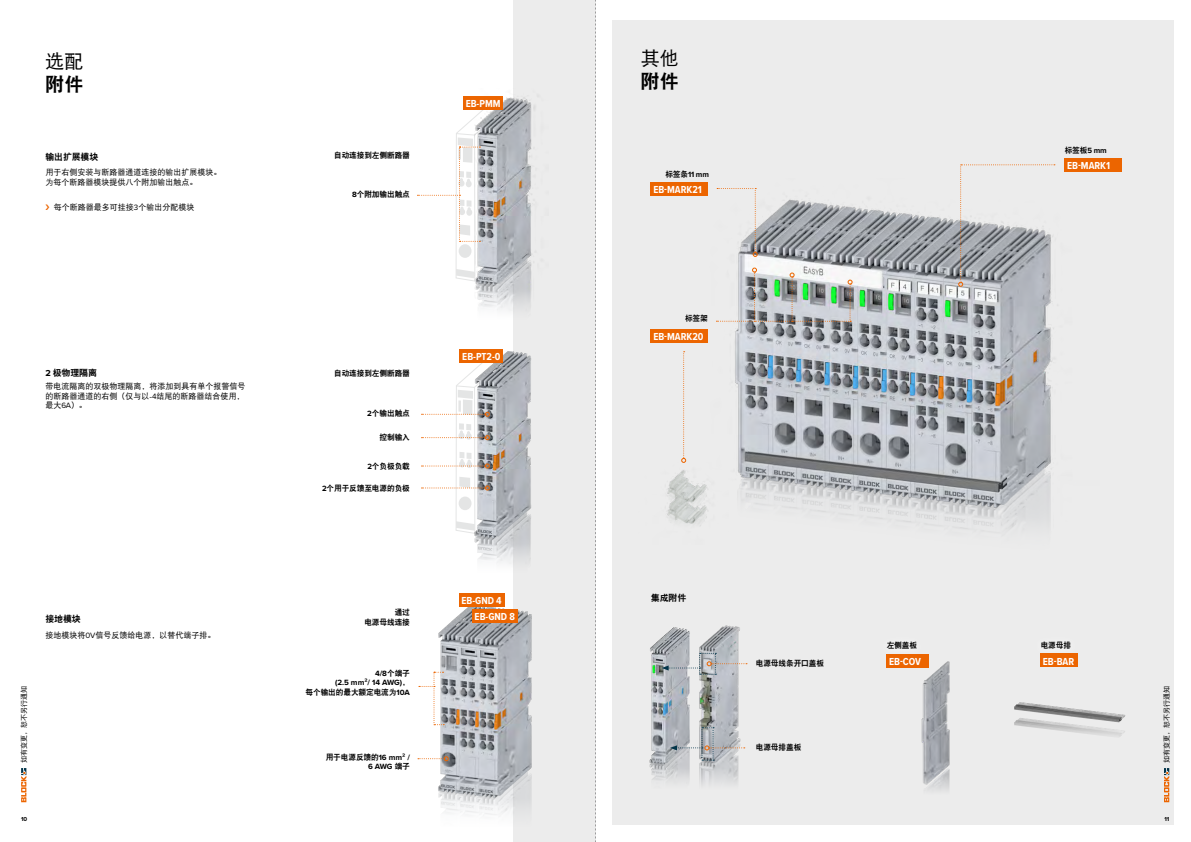
<style>
.page{position:relative;width:1191px;height:842px;background:#fff}
.page>*{position:absolute;margin:0;border:0;box-sizing:border-box;transform-origin:0 0}
.t1{font:19px "DFP Hei W5";color:#000}
.t2{font:19px "DFP Hei W9";color:#000}
.t3{font:700 10.5px "Proxima Nova Cond";color:#fff}
.t4{font:9px "DFP Hei W9";letter-spacing:-.02em;color:#000}
.t5{font:8px/9.6px "DFP Hei W5";color:#000}
.t6{font:7.9px/9.5px "DFP Hei W9";letter-spacing:-.02em;color:#000;text-align:right}
.t7{font:700 7.9px/9.5px "Proxima Nova";letter-spacing:-.02em;color:#000;text-align:right}
.t8{font:7px "DFP Hei W5";color:#000}
.t9{font:700 6px "Proxima Nova";color:#000}
.s1{font-family:"Proxima Nova";font-weight:700}
.s2{font-family:"DFP Hei W9";font-weight:400}
.s3{font-family:"Proxima Nova"}
</style>
<div class="page">
<div style="left:612px;top:20px;width:562px;height:805px;background:#ececec"></div>
<img style="left:649px;top:627px;width:32px;height:155px">
<img style="left:681px;top:628px;width:65px;height:157px">
<img style="left:689px;top:188px;width:365px;height:531px">
<div style="left:513px;top:0;width:82px;height:842px;background:#ececec"></div>
<img style="left:433px;top:607px;width:99px;height:209px">
<img style="left:1013px;top:634px;width:113px;height:103px">
<div style="left:1033px;top:634px;width:44px;height:23px;background:#eee"></div>
<img style="left:900px;top:654px;width:73px;height:137px">
<div style="left:879px;top:634px;width:44px;height:23px;background:#eee"></div>
<img style="left:474px;top:96px;width:61px;height:215px">
<svg style="left:417px;top:102px;width:92px;height:180px"></svg>
<div style="left:463px;top:97px;width:40px;height:13px;background:#ec6500"></div>
<img style="left:469px;top:349px;width:63px;height:354px">
<div style="left:460px;top:350px;width:43px;height:13px;background:#ec6500"></div>
<svg style="left:421px;top:355px;width:88px;height:179px"></svg>
<div style="left:459px;top:593px;width:45px;height:14px;background:#ec6500"></div>
<svg style="left:419px;top:672px;width:25px;height:53px"></svg>
<svg style="left:418px;top:756px;width:31px;height:5px"></svg>
<div style="left:472px;top:609px;width:45px;height:13px;background:#ec6500"></div>
<svg style="left:717px;top:188px;width:40px;height:69px"></svg>
<img style="left:716px;top:268px;width:136px;height:54px">
<svg style="left:958px;top:164px;width:97px;height:123px"></svg>
<svg style="left:661px;top:653px;width:86px;height:22px"></svg>
<svg style="left:670px;top:727px;width:75px;height:34px"></svg>
<img style="left:669px;top:463px;width:60px;height:21px">
<img style="left:667px;top:484px;width:62px;height:60px">
<svg style="left:681px;top:351px;width:5px;height:112px"></svg>
<div style="left:651px;top:182px;width:57px;height:13px;background:#ec6500"></div>
<div style="left:651px;top:329px;width:57px;height:14px;background:#ec6500"></div>
<div style="left:1064px;top:158px;width:57px;height:13px;background:#ec6500"></div>
<div style="left:1040px;top:654px;width:37px;height:13px;background:#ec6500"></div>
<div style="left:886px;top:654px;width:42px;height:14px;background:#ec6500"></div>
<svg style="left:21px;top:768px;width:5px;height:34px"></svg>
<svg style="left:1164px;top:768px;width:5px;height:34px"></svg>
<svg style="left:595px;top:0;width:1px;height:842px"></svg>
<h1 class="t1" style="left:45px;top:51px;width:39px">选配</h1>
<h1 class="t2" style="left:45px;top:73px;width:39px">附件</h1>
<h1 class="t1" style="left:641px;top:48px;width:39px">其他</h1>
<h1 class="t2" style="left:641px;top:71px;width:39px">附件</h1>
<h2 class="t3" style="left:466px;top:96px;width:36px">EB-PMM</h2>
<p class="t4" style="left:45px;top:151px;width:55px">输出扩展模块</p>
<p class="t5" style="left:45px;top:167px;width:178px;line-height:10px">用于右侧安装与断路器通道连接的输出扩展模块。为每个断路器模块提供八个附加输出触点。</p>
<p class="t6" style="left:334px;top:150px;width:77px">自动连接到左侧断路器</p>
<p class="t6" style="left:352px;top:189px;width:59px"><span class="s1">8</span>个附加输出触点</p>
<p class="t7" style="left:665px;top:169px;width:45px"><span class="s2">标签条</span>11 mm</p>
<h2 class="t3" style="left:653px;top:182px;width:50px">EB-MARK21</h2>
<p class="t6" style="left:1064px;top:145px;width:44px">标签板<span class="s1">5 mm</span></p>
<h2 class="t3" style="left:1067px;top:157px;width:44px">EB-MARK1</h2>
<p class="t5" style="left:54px;top:202px;width:142px">每个断路器最多可挂接<span class="s3">3</span>个输出分配模块</p>
<p class="t6" style="left:685px;top:314px;width:24px">标签架</p>
<h2 class="t3" style="left:653px;top:329px;width:52px">EB-MARK20</h2>
<h2 class="t3" style="left:462px;top:349px;width:40px">EB-PT2-0</h2>
<p class="t4" style="left:45px;top:368px;width:53px"><span class="s1">2</span> 极物理隔离</p>
<p class="t5" style="left:45px;top:381px;width:202px">带电流隔离的双极物理隔离，将添加到具有单个报警信号的断路器通道的右侧（仅与以-<span class="s3">4</span>结尾的断路器结合使用，最大<span class="s3">6A</span>）。</p>
<p class="t6" style="left:334px;top:368px;width:77px">自动连接到左侧断路器</p>
<p class="t6" style="left:367px;top:408px;width:44px"><span class="s1">2</span>个输出触点</p>
<p class="t6" style="left:379px;top:433px;width:32px">控制输入</p>
<p class="t6" style="left:367px;top:462px;width:44px"><span class="s1">2</span>个负极负载</p>
<p class="t6" style="left:322px;top:483px;width:89px"><span class="s1">2</span>个用于反馈至电源的负极</p>
<h2 class="t3" style="left:461px;top:593px;width:42px">EB-GND 4</h2>
<p class="t4" style="left:651px;top:593px;width:37px">集成附件</p>
<p class="t4" style="left:45px;top:614px;width:37px">接地模块</p>
<p class="t5" style="left:45px;top:630px;width:172px">接地模块将<span class="s3">0V</span>信号反馈给电源，以替代端子排。</p>
<p class="t6" style="left:364px;top:607px;width:47px">通过<br>电源母线连接</p>
<h2 class="t3" style="left:474px;top:608px;width:42px">EB-GND 8</h2>
<p class="t6" style="left:886px;top:640px;width:32px">左侧盖板</p>
<p class="t6" style="left:1040px;top:640px;width:32px">电源母排</p>
<p class="t6" style="left:756px;top:658px;width:70px">电源母线条开口盖板</p>
<h2 class="t3" style="left:889px;top:654px;width:33px">EB-COV</h2>
<h2 class="t3" style="left:1043px;top:653px;width:33px">EB-BAR</h2>
<p class="t7" style="left:335px;top:668px;width:76px">4/8<span class="s2">个端子<br></span>(2.5 mm²/ 14 AWG)<span class="s2">，</span></p>
<p class="t6" style="left:305px;top:687px;width:106px">每个输出的最大额定电流为<span class="s1">10A</span></p>
<p class="t8" style="left:20px;top:763px;width:78px;rotate:-90deg">如有变更，恕不另行通知</p>
<p class="t8" style="left:1163px;top:763px;width:78px;rotate:-90deg">如有变更，恕不另行通知</p>
<p class="t6" style="left:756px;top:742px;width:47px">电源母排盖板</p>
<p class="t6" style="left:326px;top:752px;width:86px">用于电源反馈的<span class="s1">16 mm² /</span></p>
<p class="t7" style="left:368px;top:762px;width:43px">6 AWG <span class="s2">端子</span></p>
<p class="t9" style="left:21px;top:814px;width:8px">10</p>
<p class="t9" style="left:1164px;top:814px;width:6px">11</p>
</div>
